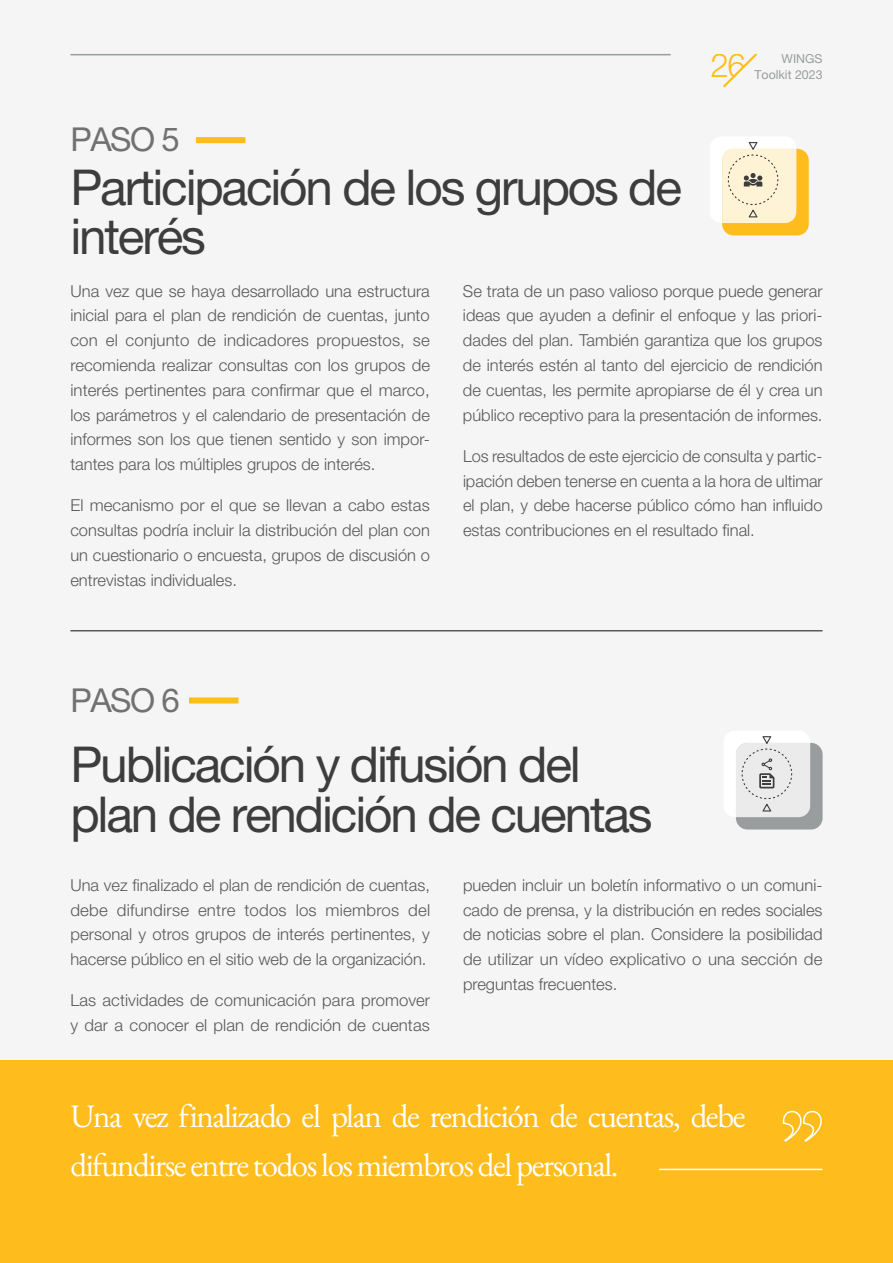
<style>
.page{position:relative;width:893px;height:1263px;background:#f5f5f5}
.page>*{position:absolute;margin:0;border:0;box-sizing:border-box;transform-origin:0 0}
.t1{font:49.5px/49.5px "Helvetica Neue LT Pro";letter-spacing:-.045em;color:#3d3d3d}
.t2{font:33px/49.5px "EB Garamond";letter-spacing:-.045em;color:#fff}
.t3{font:33px "Helvetica Neue LT Pro";letter-spacing:-.045em;color:#717171}
.t4{font:300 33px "Helvetica Neue LT Pro";color:#ffbc1d}
.t5{font:300 16.5px/24.8px "Helvetica Neue LT Pro";color:#59595c;text-align:justify}
.t6{font:12.3px/16.5px "Helvetica Neue LT Pro";color:#9a9d9d;text-align:right}
</style>
<div class="page">
<div style="left:0;top:1060px;width:893px;height:203px;background:#ffbc1d"></div>
<svg style="left:723px;top:53px;width:34px;height:35px"></svg>
<hr style="left:70px;top:54px;width:601px;height:1px;background:#9a9d9d">
<hr style="left:70px;top:630px;width:752px;height:1px;background:#59595c">
<svg style="left:782px;top:1110px;width:40px;height:32px"></svg>
<div style="left:722px;top:149px;width:87px;height:86px;background:#ffbc1d;border-radius:11px"></div>
<svg style="left:722px;top:142px;width:74px;height:81px;background:#f5ebd1"></svg>
<div style="left:736px;top:743px;width:86px;height:86px;background:#9a9d9d;border-radius:11px"></div>
<svg style="left:736px;top:736px;width:74px;height:81px;background:#e3e3e3"></svg>
<div style="left:196px;top:137px;width:49px;height:6px;background:#ffbc1d"></div>
<div style="left:189px;top:697px;width:49px;height:6px;background:#ffbc1d"></div>
<hr style="left:659px;top:1169px;width:163px;height:1px;background:#fff">
<h2 class="t3" style="left:70px;top:119px;width:111px">PASO 5</h2>
<h2 class="t4" style="left:710px;top:46px;width:37px">26</h2>
<p class="t6" style="left:754px;top:50px;width:70px">WINGS<br>Toolkit 2023</p>
<h1 class="t1" style="left:70px;top:162px;width:613px">Participación de los grupos de interés</h1>
<p class="t5" style="left:70px;top:278px;width:361px">Una vez que se haya desarrollado una estructura inicial para el plan de rendición de cuentas, junto con el conjunto de indicadores propuestos, se recomienda realizar consultas con los grupos de interés pertinentes para confirmar que el marco, los parámetros y el calendario de presentación de informes son los que tienen sentido y son impor&shy;tantes para los múltiples grupos de interés.</p>
<p class="t5" style="left:70px;top:493px;width:361px">El mecanismo por el que se llevan a cabo estas consultas podría incluir la distribución del plan con un cuestionario o encuesta, grupos de discusión o entrevistas individuales.</p>
<p class="t5" style="left:463px;top:278px;width:361px">Se trata de un paso valioso porque puede generar ideas que ayuden a definir el enfoque y las priori&shy;dades del plan. También garantiza que los grupos de interés estén al tanto del ejercicio de rendición de cuentas, les permite apropiarse de él y crea un público receptivo para la presentación de informes.</p>
<p class="t5" style="left:463px;top:443px;width:361px">Los resultados de este ejercicio de consulta y partic&shy;ipación deben tenerse en cuenta a la hora de ultimar el plan, y debe hacerse público cómo han influido estas contribuciones en el resultado final.</p>
<h2 class="t3" style="left:70px;top:680px;width:111px">PASO 6</h2>
<h1 class="t1" style="left:70px;top:739px;width:584px">Publicación y difusión del plan de rendición de cuentas</h1>
<p class="t5" style="left:70px;top:872px;width:361px">Una vez finalizado el plan de rendición de cuentas, debe difundirse entre todos los miembros del personal y otros grupos de interés pertinentes, y hacerse público en el sitio web de la organización.</p>
<p class="t5" style="left:70px;top:988px;width:361px">Las actividades de comunicación para promover y dar a conocer el plan de rendición de cuentas</p>
<p class="t5" style="left:463px;top:872px;width:361px">pueden incluir un boletín informativo o un comuni&shy;cado de prensa, y la distribución en redes sociales de noticias sobre el plan. Considere la posibilidad de utilizar un vídeo explicativo o una sección de preguntas frecuentes.</p>
<h2 class="t2" style="left:70px;top:1091px;width:677px">Una vez finalizado el plan de rendición de cuentas, debe difundirse entre todos los miembros del personal.</h2>
</div>
